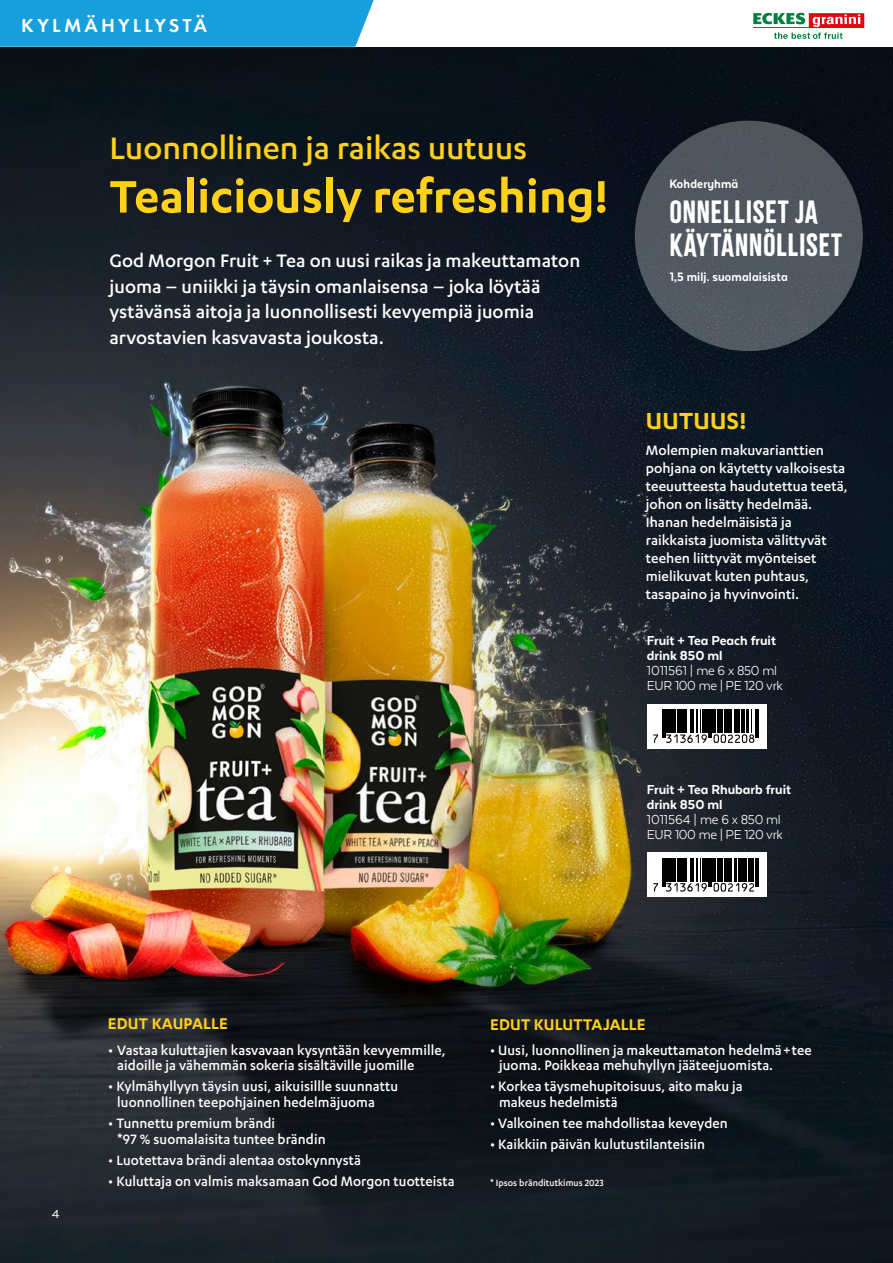
<style>
.page{position:relative;width:893px;height:1263px;background:#fff}
.page>*{position:absolute;margin:0;border:0;box-sizing:border-box;transform-origin:0 0}
.Karbon_1-18{font:600 52.8px "Karbon";color:#ffd11b}
.Karbon_1-18-2{font:500 36px "Karbon";color:#ffd11b}
.OTS_Futura_R{font:28.2px "Citrus Gothic Rough";letter-spacing:.02em;color:#fff;scale:.95 1}
.Karbon_1-18-3{font:600 27px "Karbon";letter-spacing:.01em;color:#ffd11b}
.Noyh_väliots_VAST{font:500 21px/25.5px "Karbon";color:#fff}
.t1{font:600 19.5px "Futura Round";letter-spacing:.16em;color:#fff}
.Ingressi_Bold{font:600 18px "Karbon";letter-spacing:.01em;color:#ffd11b}
.Ingressi_Bold-2{font:500 15.75px/15.8px "Karbon";letter-spacing:.005em;color:#fff}
.Karbon_1-18-4{font:500 15.75px/18px "Karbon";color:#fff}
.t2{font:15px/15px "Texta Alt";letter-spacing:-.02em;color:#fff}
.t3{font:800 15px/15px "Texta Alt";color:#fff}
.Ingressi_Bold-3{font:800 14.1px "Texta Alt";letter-spacing:.01em;color:#fff;scale:.92 1}
.t4{font:13.5px "Texta";color:#fff;scale:1.05 1}
.Ingressi_Bold-4{font:500 10.5px "Karbon";letter-spacing:.005em;color:#fff}
</style>
<div class="page">
<img style="left:0;top:47px;width:893px;height:1216px">
<div style="left:635px;top:121px;width:228px;height:230px;background:#50575f;border-radius:50%"></div>
<div style="left:647px;top:704px;width:120px;height:44px;background:#fff"></div>
<svg style="left:653px;top:709px;width:105px;height:34px"></svg>
<div style="left:647px;top:853px;width:120px;height:44px;background:#fff"></div>
<svg style="left:653px;top:858px;width:105px;height:34px"></svg>
<div style="left:869px;top:608px;width:24px;height:247px;background:#0f1621"></div>
<svg style="left:860px;top:13px;width:4px;height:15px"></svg>
<svg style="left:753px;top:13px;width:107px;height:26px"></svg>
<div style="left:0;top:0;width:374px;height:47px;background:#169fdb"></div>
<p class="t1" style="left:21px;top:10px;width:187px">KYLMÄHYLLYSTÄ</p>
<p class="Karbon_1-18-2" style="left:110px;top:127px;width:419px">Luonnollinen ja raikas uutuus</p>
<p class="Karbon_1-18" style="left:110px;top:167px;width:500px">Tealiciously refreshing!</p>
<p class="Noyh_väliots_VAST" style="left:110px;top:247px;width:472px">God Morgon Fruit + Tea on uusi raikas ja makeuttamaton juoma – uniikki ja täysin omanlaisensa – joka löytää ystävänsä aitoja ja luonnollisesti kevyempiä juomia arvostavien kasvavasta joukosta.</p>
<p class="Ingressi_Bold-3" style="left:669px;top:176px;width:77px">Kohderyhmä</p>
<p class="OTS_Futura_R" style="left:669px;top:194px;width:158px">ONNELLISET JA</p>
<p class="OTS_Futura_R" style="left:669px;top:227px;width:183px">KÄYTÄNNÖLLISET</p>
<p class="Ingressi_Bold-3" style="left:670px;top:269px;width:130px">1,5 milj. suomalaisista</p>
<p class="Karbon_1-18-3" style="left:646px;top:405px;width:102px">UUTUUS!</p>
<p class="Karbon_1-18-4" style="left:646px;top:441px;width:204px">Molempien makuvarianttien pohjana on käytetty valkoisesta teeuutteesta haudutettua teetä, johon on lisätty hedelmää.<br>Ihanan hedelmäisistä ja raikkaista juomista välittyvät teehen liittyvät myönteiset mielikuvat kuten puhtaus, tasapaino ja hyvinvointi.</p>
<p class="t3" style="left:647px;top:633px;width:131px">Fruit + Tea Peach fruit drink 850 ml</p>
<p class="t2" style="left:647px;top:663px;width:137px">1011561 | me 6 x 850 ml<br>EUR 100 me | PE 120 vrk</p>
<p class="t3" style="left:647px;top:782px;width:146px">Fruit + Tea Rhubarb fruit drink 850 ml</p>
<p class="t2" style="left:647px;top:812px;width:137px">1011564 | me 6 x 850 ml<br>EUR 100 me | PE 120 vrk</p>
<p class="t4" style="left:52px;top:1207px;width:9px">4</p>
<p class="Ingressi_Bold" style="left:108px;top:1014px;width:122px">EDUT KAUPALLE</p>
<p class="Ingressi_Bold" style="left:490px;top:1014px;width:157px">EDUT KULUTTAJALLE</p>
<p class="Ingressi_Bold-2" style="left:499px;top:1041px;width:314px;text-indent:-9px">• Uusi, luonnollinen ja makeuttamaton hedelmä + tee juoma. Poikkeaa mehuhyllyn jääteejuomista.</p>
<p class="Ingressi_Bold-2" style="left:499px;top:1078px;width:245px;text-indent:-9px">• Korkea täysmehupitoisuus, aito maku ja makeus hedelmistä</p>
<p class="Ingressi_Bold-2" style="left:490px;top:1115px;width:239px">• Valkoinen tee mahdollistaa keveyden</p>
<p class="Ingressi_Bold-2" style="left:490px;top:1136px;width:217px">• Kaikkiin päivän kulutustilanteisiin</p>
<p class="Ingressi_Bold-2" style="left:117px;top:1041px;width:330px;text-indent:-9px">• Vastaa kuluttajien kasvavaan kysyntään kevyemmille, aidoille ja vähemmän sokeria sisältäville juomille</p>
<p class="Ingressi_Bold-2" style="left:117px;top:1078px;width:282px;text-indent:-9px">• Kylmähyllyyn täysin uusi, aikuisillle suunnattu luonnollinen teepohjainen hedelmäjuoma</p>
<p class="Ingressi_Bold-2" style="left:117px;top:1115px;width:210px;text-indent:-9px">• Tunnettu premium brändi<br>*97 % suomalaisita tuntee brändin</p>
<p class="Ingressi_Bold-2" style="left:108px;top:1151px;width:254px">• Luotettava brändi alentaa ostokynnystä</p>
<p class="Ingressi_Bold-2" style="left:108px;top:1172px;width:348px">• Kuluttaja on valmis maksamaan God Morgon tuotteista</p>
<p class="Ingressi_Bold-4" style="left:490px;top:1176px;width:115px">* Ipsos bränditutkimus 2023</p>
</div>
